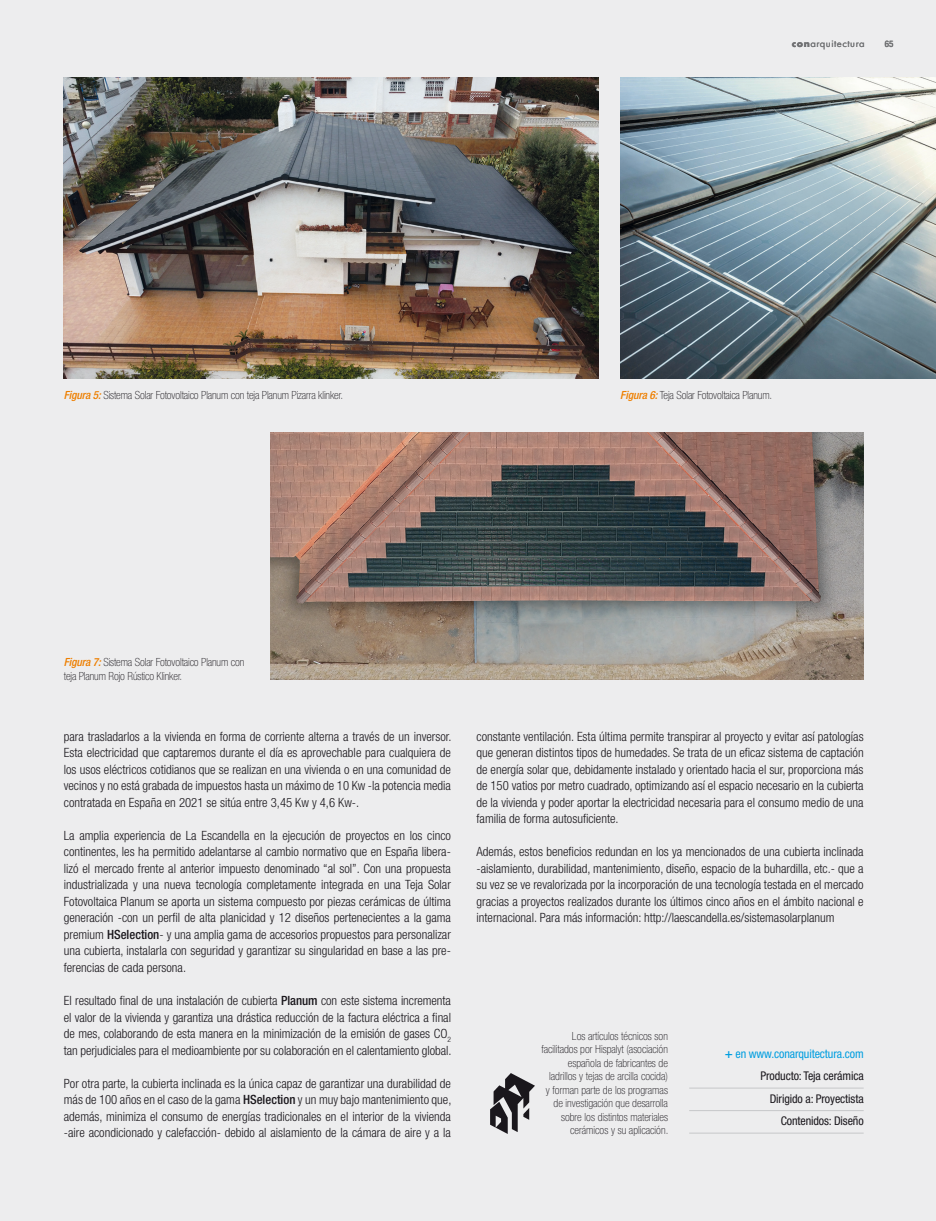
<style>
.page{position:relative;width:936px;height:1221px;background:#fff}
.page>*{position:absolute;margin:0;border:0;box-sizing:border-box;transform-origin:0 0}
._0__Texto{font:300 condensed 12.75px/16.5px "Helvetica Neue LT Std";color:#1a171c;text-align:justify}
.t1{font:condensed 12px "Helvetica Neue LT Std";letter-spacing:-.01em;color:#1a171c}
._5_Web{font:condensed 12px "Helvetica Neue LT Std";letter-spacing:-.01em;color:#009ee0}
._3_Pie_de_foto{font:100 condensed 11.25px/13.5px "Helvetica Neue LT Std";color:#1a171c}
.t2{font:10.5px "Futura PT";letter-spacing:.05em;color:#707173}
.t3{font:500 condensed 9px "Helvetica Neue LT Std";color:#707173}
.s1{font-weight:700}
.s2{font-weight:500;font-style:italic;color:#ee7f00}
.s3{font-weight:500}
.s4{font-weight:500;font-size:13.5px}
</style>
<div class="page">
<div style="left:0;top:0;width:935px;height:1220px;background:#ededee"></div>
<img style="left:64px;top:78px;width:534px;height:300px">
<img style="left:620px;top:78px;width:315px;height:300px">
<hr style="left:689px;top:1087px;width:174px;height:1px;background:#c6c7c9">
<hr style="left:689px;top:1110px;width:174px;height:1px;background:#c6c7c9">
<hr style="left:689px;top:1132px;width:174px;height:1px;background:#c6c7c9">
<img style="left:490px;top:1073px;width:44px;height:60px">
<img style="left:270px;top:432px;width:593px;height:247px">
<p class="t2" style="left:791px;top:37px;width:74px"><span class="s1">con</span>arquitectura</p>
<p class="t3" style="left:884px;top:38px;width:10px">65</p>
<p class="_3_Pie_de_foto" style="left:64px;top:388px;width:281px"><span class="s2">Figura 5:</span> Sistema Solar Fotovoltaico Planum con teja Planum Pizarra klinker.</p>
<p class="_3_Pie_de_foto" style="left:620px;top:388px;width:153px"><span class="s2">Figura 6:</span> Teja Solar Fotovoltaica Planum.</p>
<p class="_3_Pie_de_foto" style="left:64px;top:655px;width:182px"><span class="s2">Figura 7:</span> Sistema Solar Fotovoltaico Planum con teja Planum Rojo Rústico Klinker.</p>
<p class="_0__Texto" style="left:64px;top:728px;width:389px">para trasladarlos a la vivienda en forma de corriente alterna a través de un inversor.<br>Esta electricidad que captaremos durante el día es aprovechable para cualquiera de los usos eléctricos cotidianos que se realizan en una vivienda o en una comunidad de vecinos y no está grabada de impuestos hasta un máximo de 10 Kw -la potencia media contratada en España en 2021 se sitúa entre 3,45 Kw y 4,6 Kw-.</p>
<p class="_0__Texto" style="left:64px;top:827px;width:388px">La amplia experiencia de La Escandella en la ejecución de proyectos en los cinco continentes, les ha permitido adelantarse al cambio normativo que en España libera&shy;lizó el mercado frente al anterior impuesto denominado “al sol”. Con una propuesta industrializada y una nueva tecnología completamente integrada en una Teja Solar Fotovoltaica Planum se aporta un sistema compuesto por piezas cerámicas de última generación -con un perfil de alta planicidad y 12 diseños pertenecientes a la gama premium <span class="s3">HSelection</span>- y una amplia gama de accesorios propuestos para personalizar una cubierta, instalarla con seguridad y garantizar su singularidad en base a las pre&shy;ferencias de cada persona.</p>
<p class="_0__Texto" style="left:64px;top:992px;width:389px">El resultado final de una instalación de cubierta <span class="s3">Planum</span> con este sistema incrementa el valor de la vivienda y garantiza una drástica reducción de la factura eléctrica a final de mes, colaborando de esta manera en la minimización de la emisión de gases CO<sub>2 </sub>tan perjudiciales para el medioambiente por su colaboración en el calentamiento global.</p>
<p class="_0__Texto" style="left:64px;top:1074px;width:389px">Por otra parte, la cubierta inclinada es la única capaz de garantizar una durabilidad de más de 100 años en el caso de la gama <span class="s3">HSelection</span> y un muy bajo mantenimiento que, además, minimiza el consumo de energías tradicionales en el interior de la vivienda -aire acondicionado y calefacción- debido al aislamiento de la cámara de aire y a la</p>
<p class="_0__Texto" style="left:476px;top:728px;width:388px">constante ventilación. Esta última permite transpirar al proyecto y evitar así patologías que generan distintos tipos de humedades. Se trata de un eficaz sistema de captación de energía solar que, debidamente instalado y orientado hacia el sur, proporciona más de 150 vatios por metro cuadrado, optimizando así el espacio necesario en la cubierta de la vivienda y poder aportar la electricidad necesaria para el consumo medio de una familia de forma autosuficiente.</p>
<p class="_0__Texto" style="left:476px;top:843px;width:388px">Además, estos beneficios redundan en los ya mencionados de una cubierta inclinada -aislamiento, durabilidad, mantenimiento, diseño, espacio de la buhardilla, etc.- que a su vez se ve revalorizada por la incorporación de una tecnología testada en el mercado gracias a proyectos realizados durante los últimos cinco años en el ámbito nacional e internacional. Para más información: http://laescandella.es/sistemasolarplanum</p>
<p class="_3_Pie_de_foto" style="left:541px;top:1028px;width:128px;text-align:right">Los artículos técnicos son facilitados por Hispalyt (asociación española de fabricantes de ladrillos y tejas de arcilla cocida)<br>y forman parte de los programas de investigación que desarrolla sobre los distintos materiales cerámicos y su aplicación.</p>
<p class="_5_Web" style="left:724px;top:1047px;width:140px"><span class="s4">+</span> en www.conarquitectura.com</p>
<p class="t1" style="left:760px;top:1069px;width:105px">Producto: Teja cerámica</p>
<p class="t1" style="left:769px;top:1091px;width:95px">Dirigido a: Proyectista</p>
<p class="t1" style="left:780px;top:1114px;width:84px">Contenidos: Diseño</p>
</div>
